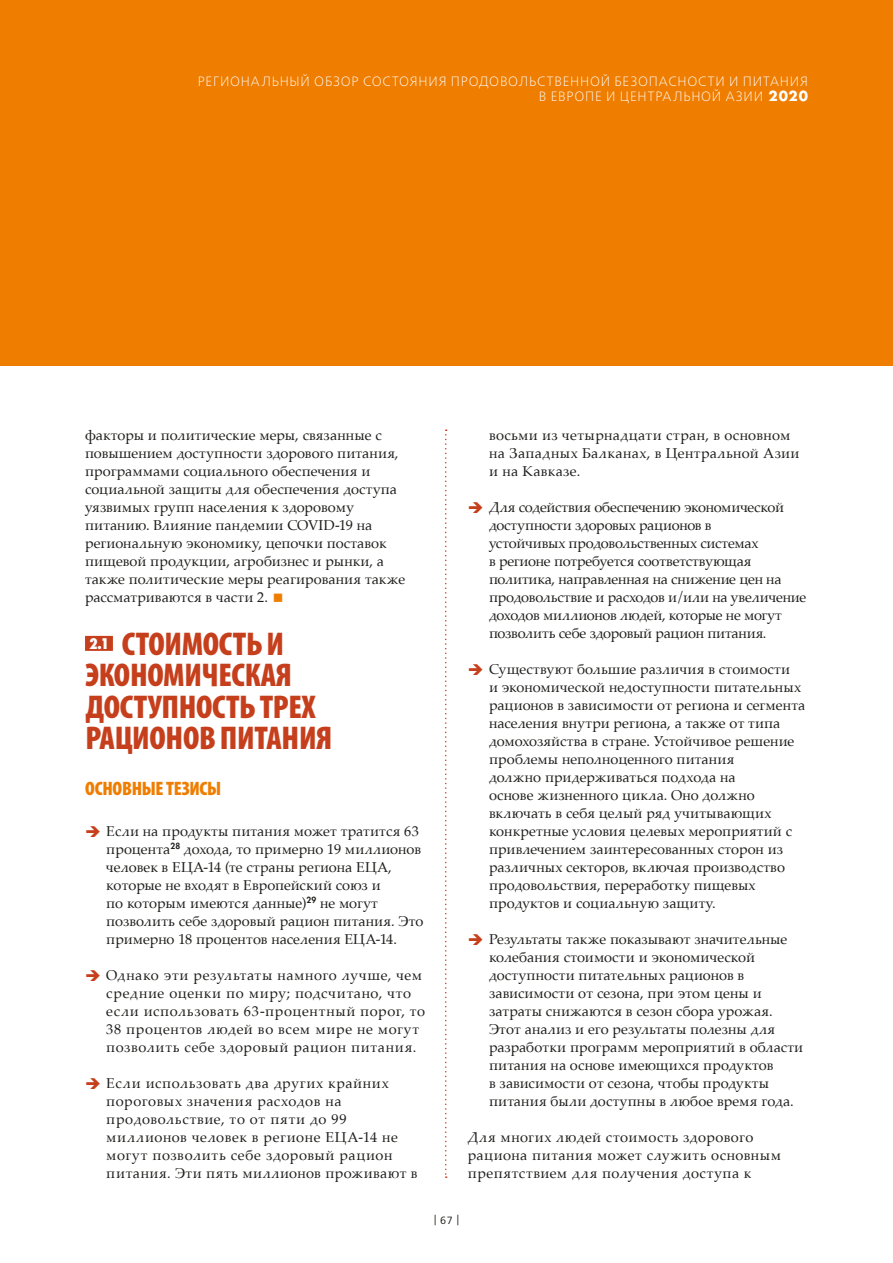
<style>
.page{position:relative;width:893px;height:1263px;background:#fff}
.page>*{position:absolute;margin:0;border:0;box-sizing:border-box;transform-origin:0 0}
.t1{font:900 condensed 33px/31.5px "Myriad Pro";letter-spacing:-.01em;color:#c63f1c}
.t2{font:900 condensed 19.5px "Myriad Pro";letter-spacing:-.015em;color:#ef7d00}
.t3{font:14.25px/18px "Palatino";letter-spacing:.005em;color:#1d1d1b}
.t4{font:14.25px/18px "Palatino";letter-spacing:-.015em;color:#1d1d1b}
.t5{font:14.25px/18px "Palatino";letter-spacing:.04em;color:#1d1d1b}
.t6{font:14.25px/18px "Palatino";letter-spacing:.045em;color:#1d1d1b}
.t7{font:14.25px/18px "Palatino";letter-spacing:.035em;color:#1d1d1b}
.t8{font:14.25px/18px "Palatino";letter-spacing:.025em;color:#1d1d1b}
.t9{font:800 condensed 14.25px "Futura";color:#fff}
.t10{font:100 13.5px/15px "Frutiger Neue LTCYR";letter-spacing:.055em;color:#fff;text-align:right}
.t11{font:13.5px "Frutiger Neue LTCYR";letter-spacing:.06em;color:#fff}
.t12{font:10.5px "Frutiger Neue LTCYR";color:#1d1d1b}
.s1{font-family:"Futura Std";font-weight:700}
.s2{font-weight:500}
.s3{color:#ef7d00}
.s4{color:#c63f1c}
</style>
<div class="page">
<svg style="left:445px;top:429px;width:2px;height:749px"></svg>
<div style="left:85px;top:636px;width:28px;height:15px;background:#c63f1c"></div>
<div style="left:0;top:0;width:893px;height:366px;background:#ef7d00"></div>
<p class="t10" style="left:198px;top:73px;width:612px">РЕГИОНАЛЬНЫЙ ОБЗОР СОСТОЯНИЯ ПРОДОВОЛЬСТВЕННОЙ БЕЗОПАСНОСТИ И ПИТАНИЯ<br>В ЕВРОПЕ И ЦЕНТРАЛЬНОЙ АЗИИ <span class="s1">2020</span></p>
<p class="t11" style="left:153px;top:72px;width:660px">REGIONAL OVERVIEW OF FOOD SECURITY AND NUTRITION IN EUROPE AND CENTRAL ASIA <span class="s2">2020</span></p>
<p class="t3" style="left:85px;top:426px;width:322px">факторы и политические меры, связанные с повышением доступности здорового питания, программами социального обеспечения и социальной защиты для обеспечения доступа уязвимых групп населения к здоровому питанию. Влияние пандемии COVID-19 на региональную экономику, цепочки поставок пищевой продукции, агробизнес и рынки, а также политические меры реагирования также рассматриваются в части 2. <span class="s3">■</span></p>
<p class="t9" style="left:89px;top:634px;width:22px">2.1</p>
<h1 class="t1" style="left:85px;top:628px;width:249px;text-indent:36px">СТОИМОСТЬ И<br>ЭКОНОМИЧЕСКАЯ<br>ДОСТУПНОСТЬ ТРЕХ<br>РАЦИОНОВ ПИТАНИЯ</h1>
<h2 class="t2" style="left:85px;top:778px;width:137px">ОСНОВНЫЕ ТЕЗИСЫ</h2>
<p class="t3" style="left:106px;top:822px;width:319px;text-indent:-21px"><span class="s4">➔</span> Если на продукты питания может тратится 63 процента<sup>28</sup> дохода, то примерно 19 миллионов человек в ЕЦА-14 (те страны региона ЕЦА, которые не входят в Европейский союз и<br>по которым имеются данные)<sup>29</sup> не могут позволить себе здоровый рацион питания. Это примерно 18 процентов населения ЕЦА-14.</p>
<p class="t6" style="left:106px;top:966px;width:320px;text-indent:-21px"><span class="s4">➔</span> Однако эти результаты намного лучше, чем средние оценки по миру; подсчитано, что если использовать 63-процентный порог, то 38 процентов людей во всем мире не могут позволить себе здоровый рацион питания.</p>
<p class="t5" style="left:106px;top:1074px;width:313px;text-indent:-21px"><span class="s4">➔</span> Если использовать два других крайних пороговых значения расходов на продовольствие, то от пяти до 99 миллионов человек в регионе ЕЦА-14 не могут позволить себе здоровый рацион питания. Эти пять миллионов проживают в</p>
<p class="t8" style="left:489px;top:426px;width:312px">восьми из четырнадцати стран, в основном на Западных Балканах, в Центральной Азии и на Кавказе.</p>
<p class="t4" style="left:489px;top:498px;width:319px;text-indent:-21px"><span class="s4">➔</span> Для содействия обеспечению экономической доступности здоровых рационов в<br>устойчивых продовольственных системах<br>в регионе потребуется соответствующая политика, направленная на снижение цен на продовольствие и расходов и/или на увеличение доходов миллионов людей, которые не могут позволить себе здоровый рацион питания.</p>
<p class="t3" style="left:489px;top:660px;width:318px;text-indent:-21px"><span class="s4">➔</span> Существуют большие различия в стоимости<br>и экономической недоступности питательных рационов в зависимости от региона и сегмента населения внутри региона, а также от типа домохозяйства в стране. Устойчивое решение проблемы неполноценного питания<br>должно придерживаться подхода на<br>основе жизненного цикла. Оно должно включать в себя целый ряд учитывающих конкретные условия целевых мероприятий с привлечением заинтересованных сторон из различных секторов, включая производство продовольствия, переработку пищевых продуктов и социальную защиту.</p>
<p class="t3" style="left:489px;top:930px;width:316px;text-indent:-21px"><span class="s4">➔</span> Результаты также показывают значительные колебания стоимости и экономической доступности питательных рационов в зависимости от сезона, при этом цены и затраты снижаются в сезон сбора урожая.<br>Этот анализ и его результаты полезны для разработки программ мероприятий в области питания на основе имеющихся продуктов<br>в зависимости от сезона, чтобы продукты питания были доступны в любое время года.</p>
<p class="t7" style="left:468px;top:1128px;width:315px">Для многих людей стоимость здорового рациона питания может служить основным препятствием для получения доступа к</p>
<p class="t12" style="left:434px;top:1213px;width:27px">| 67 |</p>
</div>
